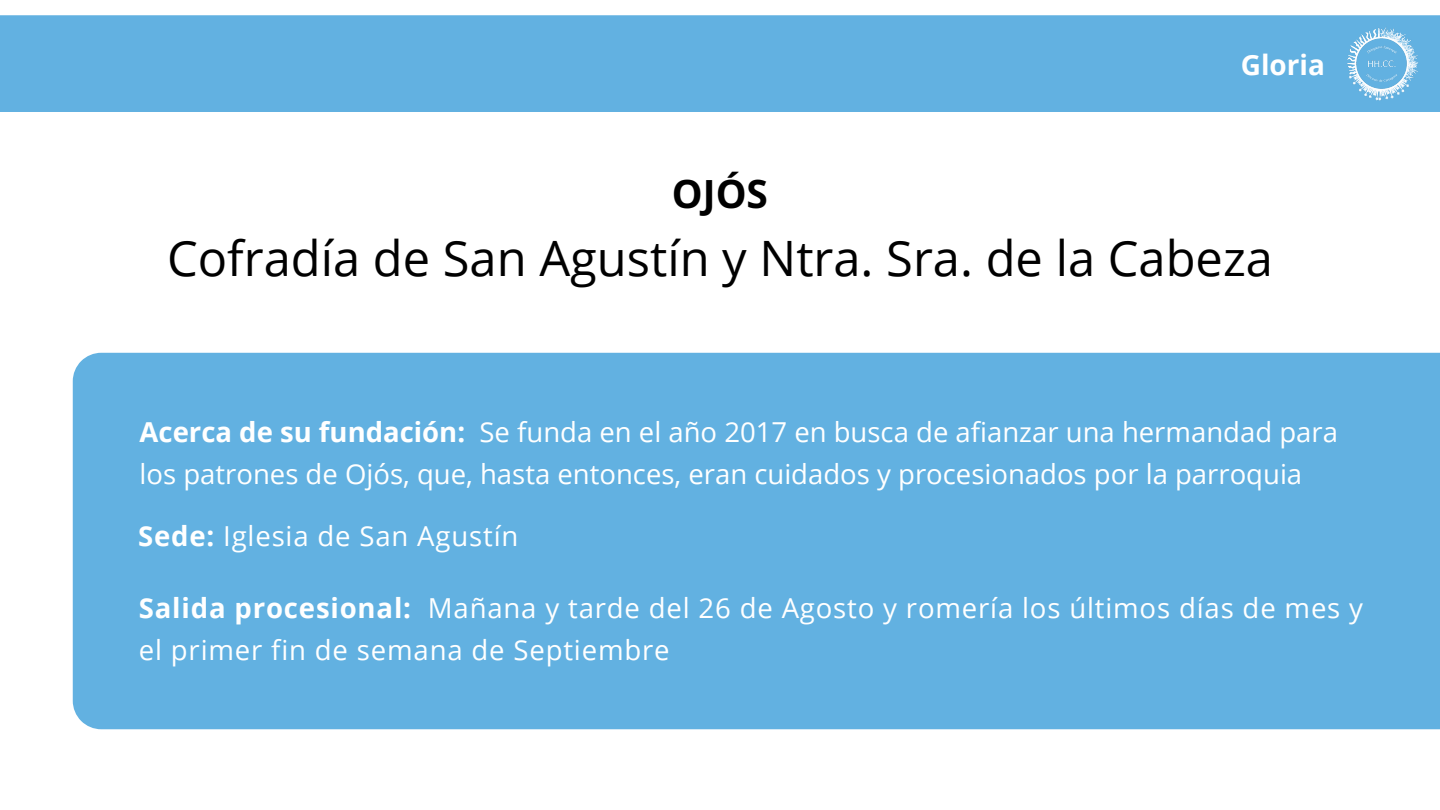
<style>
.page{position:relative;width:1440px;height:810px;background:#fff}
.page>*{position:absolute;margin:0;border:0;box-sizing:border-box;transform-origin:0 0}
.t1{font:48.8px "Open Sans";color:#000}
.t2{font:700 38.9px "Open Sans";color:#000}
.t3{font:700 27.9px "Open Sans";color:#fff}
.t4{font:27.5px/42px "Open Sans";color:#fff}
.t5{font:27.5px/42px "Open Sans";letter-spacing:.03em;color:#fff}
.s1{font-weight:700}
</style>
<div class="page">
<div style="left:73px;top:353px;width:1367px;height:376px;background:#62b1e1"></div>
<div style="left:0;top:15px;width:1325px;height:97px;background:#62b1e1"></div>
<img style="left:1325px;top:15px;width:115px;height:97px">
<h2 class="t2" style="left:672px;top:166px;width:98px">OJÓS</h2>
<p class="t3" style="left:1241px;top:45px;width:86px">Gloria</p>
<h1 class="t1" style="left:167px;top:224px;width:1107px">Cofradía de San Agustín y Ntra. Sra. de la Cabeza</h1>
<p class="t4" style="left:140px;top:411px;width:1200px"><span class="s1">Acerca de su fundación:</span> Se funda en el año 2017 en busca de afianzar una hermandad para los patrones de Ojós, que, hasta entonces, eran cuidados y procesionados por la parroquia</p>
<p class="t5" style="left:138px;top:514px;width:382px"><span class="s1">Sede:</span> Iglesia de San Agustín</p>
<p class="t5" style="left:139px;top:587px;width:1226px"><span class="s1">Salida procesional:</span> Mañana y tarde del 26 de Agosto y romería los últimos días de mes y el primer fin de semana de Septiembre</p>
</div>
